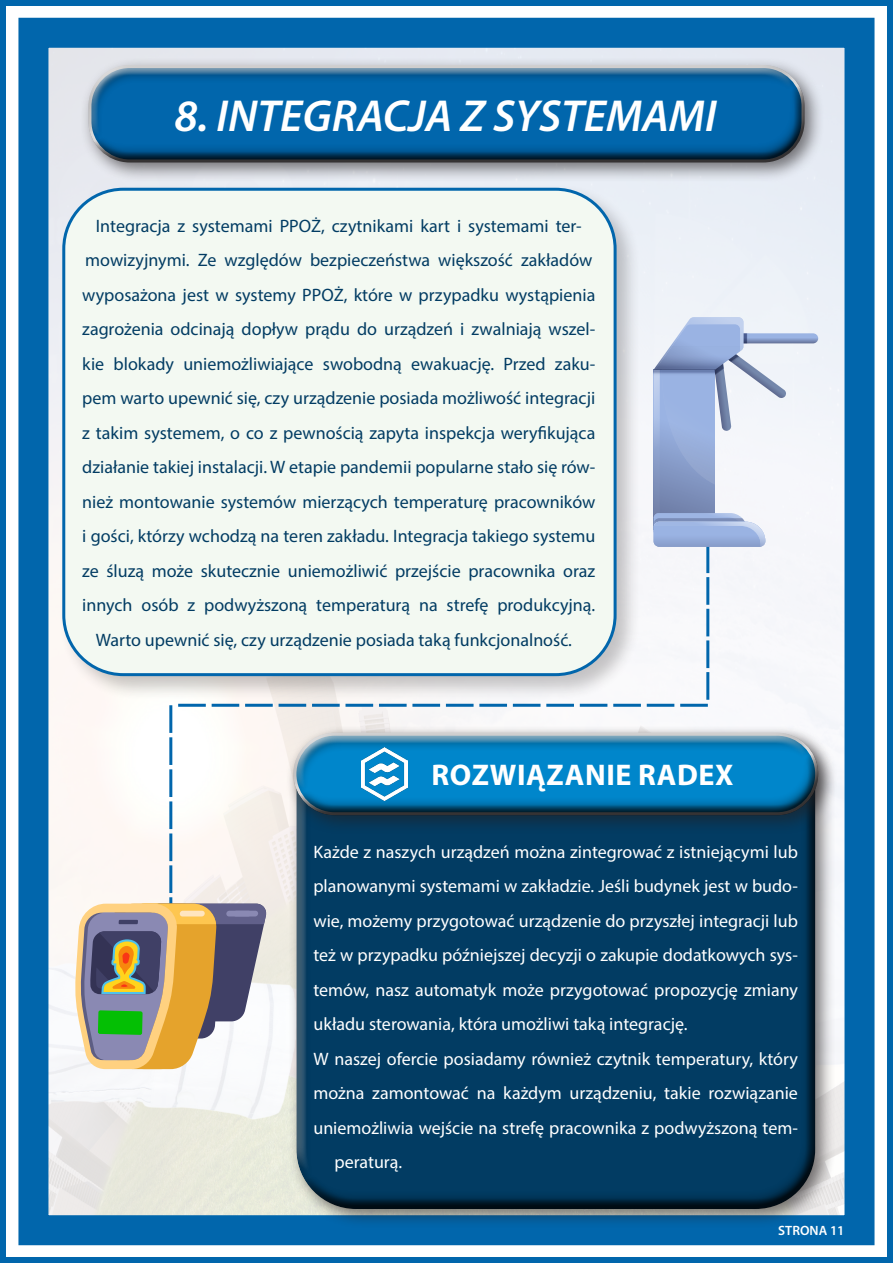
<style>
.page{position:relative;width:893px;height:1263px;background:#fff}
.page>*{position:absolute;margin:0;border:0;box-sizing:border-box;transform-origin:0 0}
.t1{font:italic 600 45px "Myriad Pro";color:#fff}
.t2{font:700 30px "Myriad Pro";letter-spacing:.02em;color:#fff}
.t3{font:18px/34.5px "Myriad Pro";color:#023c63;text-align:center}
.t4{font:18px "Myriad Pro";color:#fff}
.t5{font:600 13.5px "Myriad Pro";color:#fff}
</style>
<div class="page">
<img style="left:49px;top:49px;width:794px;height:1165px">
<div style="left:0;top:0;width:893px;height:1263px;border:6px solid #0166ac"></div>
<div style="left:18px;top:18px;width:856px;height:1227px;border:30px solid #0166ac"></div>
<div style="left:80px;top:57px;width:745px;height:126px;background:#231f20;opacity:.59"></div>
<div style="left:88px;top:64px;width:717px;height:75px;background:#fff;opacity:.75"></div>
<div style="left:88px;top:77px;width:717px;height:88px;background:#231f20;opacity:.75"></div>
<div style="left:58px;top:184px;width:583px;height:517px;background:#231f20;opacity:.25"></div>
<div style="left:64px;top:189px;width:551px;height:486px;background:#f3f9f2;border-radius:60px"></div>
<div style="left:62px;top:188px;width:555px;height:488px;border:3px solid #0166ac;border-radius:60px"></div>
<div style="left:288px;top:727px;width:547px;height:502px;background:#231f20;opacity:.59"></div>
<div style="left:296px;top:747px;width:523px;height:463px;background:#231f20;opacity:.75"></div>
<div style="left:286px;top:724px;width:552px;height:111px;background:#231f20;opacity:.59"></div>
<div style="left:293px;top:732px;width:526px;height:59px;background:#fff;opacity:.75"></div>
<div style="left:293px;top:745px;width:526px;height:72px;background:#231f20;opacity:.75"></div>
<img style="left:361px;top:748px;width:46px;height:52px">
<hr style="left:169px;top:897px;width:3px;height:28px;background:#0166ac">
<hr style="left:706px;top:545px;width:3px;height:28px;background:#0166ac">
<svg style="left:709px;top:333px;width:109px;height:10px"></svg>
<svg style="left:654px;top:317px;width:133px;height:230px"></svg>
<svg style="left:74px;top:904px;width:193px;height:165px"></svg>
<hr style="left:169px;top:865px;width:3px;height:28px;background:#0166ac">
<hr style="left:169px;top:833px;width:3px;height:28px;background:#0166ac">
<hr style="left:169px;top:801px;width:3px;height:28px;background:#0166ac">
<hr style="left:169px;top:769px;width:3px;height:28px;background:#0166ac">
<hr style="left:169px;top:737px;width:3px;height:28px;background:#0166ac">
<hr style="left:169px;top:705px;width:3px;height:28px;background:#0166ac">
<hr style="left:178px;top:704px;width:28px;height:3px;background:#0166ac">
<hr style="left:446px;top:704px;width:28px;height:3px;background:#0166ac">
<hr style="left:312px;top:704px;width:28px;height:3px;background:#0166ac">
<hr style="left:580px;top:704px;width:27px;height:3px;background:#0166ac">
<hr style="left:245px;top:704px;width:28px;height:3px;background:#0166ac">
<hr style="left:513px;top:704px;width:27px;height:3px;background:#0166ac">
<hr style="left:379px;top:704px;width:28px;height:3px;background:#0166ac">
<hr style="left:647px;top:704px;width:27px;height:3px;background:#0166ac">
<hr style="left:212px;top:704px;width:27px;height:3px;background:#0166ac">
<hr style="left:479px;top:704px;width:28px;height:3px;background:#0166ac">
<hr style="left:345px;top:704px;width:28px;height:3px;background:#0166ac">
<hr style="left:613px;top:704px;width:28px;height:3px;background:#0166ac">
<hr style="left:279px;top:704px;width:27px;height:3px;background:#0166ac">
<hr style="left:546px;top:704px;width:28px;height:3px;background:#0166ac">
<hr style="left:412px;top:704px;width:28px;height:3px;background:#0166ac">
<hr style="left:680px;top:704px;width:28px;height:3px;background:#0166ac">
<hr style="left:706px;top:672px;width:3px;height:28px;background:#0166ac">
<hr style="left:706px;top:640px;width:3px;height:28px;background:#0166ac">
<hr style="left:706px;top:609px;width:3px;height:27px;background:#0166ac">
<hr style="left:706px;top:577px;width:3px;height:28px;background:#0166ac">
<h1 class="t1" style="left:174px;top:87px;width:544px">8. INTEGRACJA Z SYSTEMAMI</h1>
<p class="t3" style="left:82px;top:208px;width:515px">Integracja z systemami PPOŻ, czytnikami kart i systemami ter&shy;mowizyjnymi. Ze względów bezpieczeństwa większość zakładów wyposażona jest w systemy PPOŻ, które w przypadku wystąpienia zagrożenia odcinają dopływ prądu do urządzeń i zwalniają wszel&shy;kie blokady uniemożliwiające swobodną ewakuację. Przed zaku&shy;pem warto upewnić się, czy urządzenie posiada możliwość integracji z takim systemem, o co z pewnością zapyta inspekcja weryfikująca działanie takiej instalacji. W etapie pandemii popularne stało się rów&shy;nież montowanie systemów mierzących temperaturę pracowników i gości, którzy wchodzą na teren zakładu. Integracja takiego systemu ze śluzą może skutecznie uniemożliwić przejście pracownika oraz innych osób z podwyższoną temperaturą na strefę produkcyjną.<br>Warto upewnić się, czy urządzenie posiada taką funkcjonalność.</p>
<h2 class="t2" style="left:431px;top:755px;width:304px">ROZWIĄZANIE RADEX</h2>
<p class="t4" style="left:313px;top:840px;width:486px">Każde z naszych urządzeń można zintegrować z istniejącymi lub</p>
<p class="t4" style="left:313px;top:875px;width:486px">planowanymi systemami w zakładzie. Jeśli budynek jest w budo-</p>
<p class="t4" style="left:313px;top:909px;width:486px">wie, możemy przygotować urządzenie do przyszłej integracji lub</p>
<p class="t4" style="left:313px;top:944px;width:486px">też w przypadku późniejszej decyzji o zakupie dodatkowych sys-</p>
<p class="t4" style="left:313px;top:978px;width:486px">temów, nasz automatyk może przygotować propozycję zmiany</p>
<p class="t4" style="left:313px;top:1013px;width:376px">układu sterowania, która umożliwi taką integrację.</p>
<p class="t4" style="left:313px;top:1047px;width:486px">W naszej ofercie posiadamy również czytnik temperatury, który</p>
<p class="t4" style="left:313px;top:1082px;width:486px">można zamontować na każdym urządzeniu, takie rozwiązanie</p>
<p class="t4" style="left:313px;top:1116px;width:486px">uniemożliwia wejście na strefę pracownika z podwyższoną tem-</p>
<p class="t4" style="left:334px;top:1151px;width:69px">peraturą.</p>
<p class="t5" style="left:778px;top:1222px;width:68px">STRONA 11</p>
</div>
